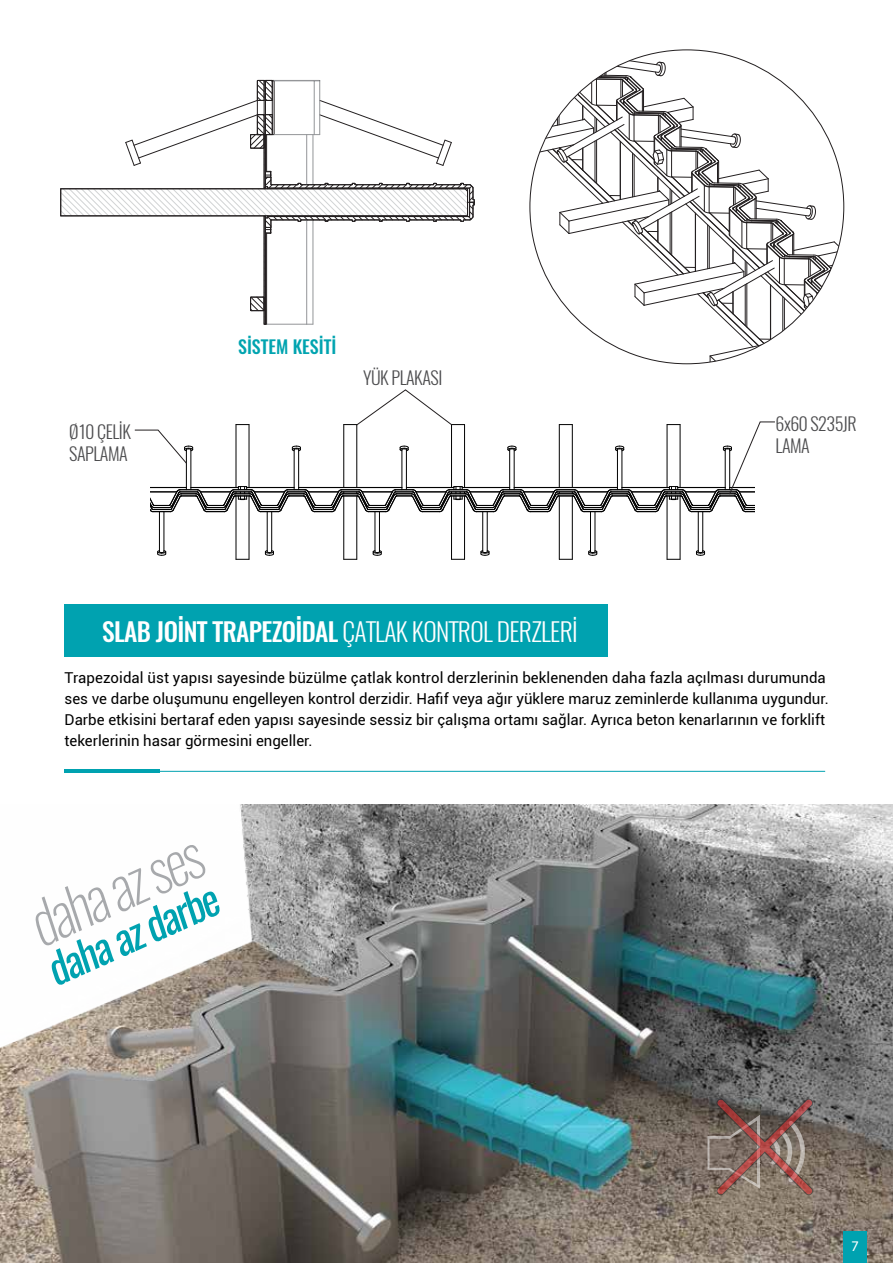
<style>
.page{position:relative;width:893px;height:1263px;background:#fff}
.page>*{position:absolute;margin:0;border:0;box-sizing:border-box;transform-origin:0 0}
.t1{font:italic 200 56.85px "Oswald";color:#a7a9ac}
.t2{font:italic 41.7px "Oswald";color:#00a2b0}
.t3{font:300 25.5px "Oswald";letter-spacing:-.025em;color:#fff}
.t4{font:300 18px/21.6px "Oswald";letter-spacing:-.025em;color:#4d4d4f}
.t5{font:500 18px "Oswald";color:#00a4b0}
.t6{font:15px/21px "Roboto";color:#000}
.t7{font:13.5px "Flama";color:#fff}
.s1{font-weight:500}
</style>
<div class="page">
<img style="left:0;top:804px;width:893px;height:459px">
<div style="left:843px;top:1231px;width:24px;height:32px;background:#00a2b0"></div>
<svg style="left:60px;top:79px;width:415px;height:246px"></svg>
<svg style="left:707px;top:1099px;width:106px;height:96px;background:#836a62"></svg>
<div style="left:64px;top:605px;width:544px;height:52px;background:#00a2b0"></div>
<hr style="left:64px;top:769px;width:96px;height:4px;background:#00a2b0">
<hr style="left:156px;top:771px;width:669px;height:1px;background:#00a2b0">
<svg style="left:530px;top:50px;width:314px;height:315px"></svg>
<hr style="left:698px;top:512px;width:1px;height:40px;background:#010101">
<hr style="left:702px;top:512px;width:1px;height:40px;background:#010101">
<hr style="left:375px;top:512px;width:1px;height:40px;background:#010101">
<hr style="left:379px;top:512px;width:1px;height:40px;background:#010101">
<hr style="left:482px;top:512px;width:1px;height:40px;background:#010101">
<hr style="left:487px;top:512px;width:1px;height:40px;background:#010101">
<hr style="left:159px;top:512px;width:1px;height:40px;background:#010101">
<hr style="left:164px;top:512px;width:1px;height:40px;background:#010101">
<hr style="left:590px;top:512px;width:1px;height:40px;background:#010101">
<hr style="left:595px;top:512px;width:1px;height:40px;background:#010101">
<hr style="left:267px;top:512px;width:1px;height:40px;background:#010101">
<hr style="left:271px;top:512px;width:1px;height:40px;background:#010101">
<svg style="left:696px;top:550px;width:9px;height:6px"></svg>
<svg style="left:373px;top:550px;width:9px;height:6px"></svg>
<svg style="left:667px;top:559px;width:13px;height:1px"></svg>
<hr style="left:667px;top:496px;width:1px;height:63px;background:#010101">
<hr style="left:680px;top:496px;width:1px;height:63px;background:#010101">
<hr style="left:559px;top:496px;width:1px;height:63px;background:#010101">
<svg style="left:559px;top:559px;width:13px;height:1px"></svg>
<hr style="left:572px;top:496px;width:1px;height:63px;background:#010101">
<hr style="left:343px;top:496px;width:1px;height:63px;background:#010101">
<hr style="left:357px;top:496px;width:1px;height:63px;background:#010101">
<svg style="left:344px;top:559px;width:13px;height:1px"></svg>
<svg style="left:480px;top:550px;width:10px;height:6px"></svg>
<svg style="left:157px;top:550px;width:9px;height:6px"></svg>
<svg style="left:588px;top:550px;width:9px;height:6px"></svg>
<svg style="left:265px;top:550px;width:9px;height:6px"></svg>
<svg style="left:451px;top:559px;width:14px;height:1px"></svg>
<hr style="left:451px;top:496px;width:1px;height:63px;background:#010101">
<hr style="left:464px;top:496px;width:1px;height:63px;background:#010101">
<svg style="left:236px;top:559px;width:13px;height:1px"></svg>
<hr style="left:236px;top:496px;width:1px;height:63px;background:#010101">
<hr style="left:249px;top:496px;width:1px;height:63px;background:#010101">
<svg style="left:134px;top:389px;width:641px;height:123px"></svg>
<p class="t4" style="left:69px;top:421px;width:63px">Ø10 ÇELİK<br>SAPLAMA</p>
<p class="t5" style="left:238px;top:334px;width:100px">SİSTEM KESİTİ</p>
<p class="t4" style="left:363px;top:367px;width:81px">YÜK PLAKASI</p>
<h3 class="t3" style="left:102px;top:614px;width:477px"><span class="s1">SLAB JOİNT TRAPEZOİDAL</span> ÇATLAK KONTROL DERZLERİ</h3>
<p class="t4" style="left:776px;top:413px;width:83px">6x60 S235JR<br>LAMA</p>
<p class="t6" style="left:65px;top:666px;width:766px">Trapezoidal üst yapısı sayesinde büzülme çatlak kontrol derzlerinin beklenenden daha fazla açılması durumunda ses ve darbe oluşumunu engelleyen kontrol derzidir. Hafif veya ağır yüklere maruz zeminlerde kullanıma uygundur.<br>Darbe etkisini bertaraf eden yapısı sayesinde sessiz bir çalışma ortamı sağlar. Ayrıca beton kenarlarının ve forklift tekerlerinin hasar görmesini engeller.</p>
<h1 class="t1" style="left:17px;top:891px;width:185px;rotate:-24deg">daha az ses</h1>
<h2 class="t2" style="left:38px;top:945px;width:185px;rotate:-24deg">daha az darbe</h2>
<p class="t7" style="left:851px;top:1238px;width:9px">7</p>
</div>
